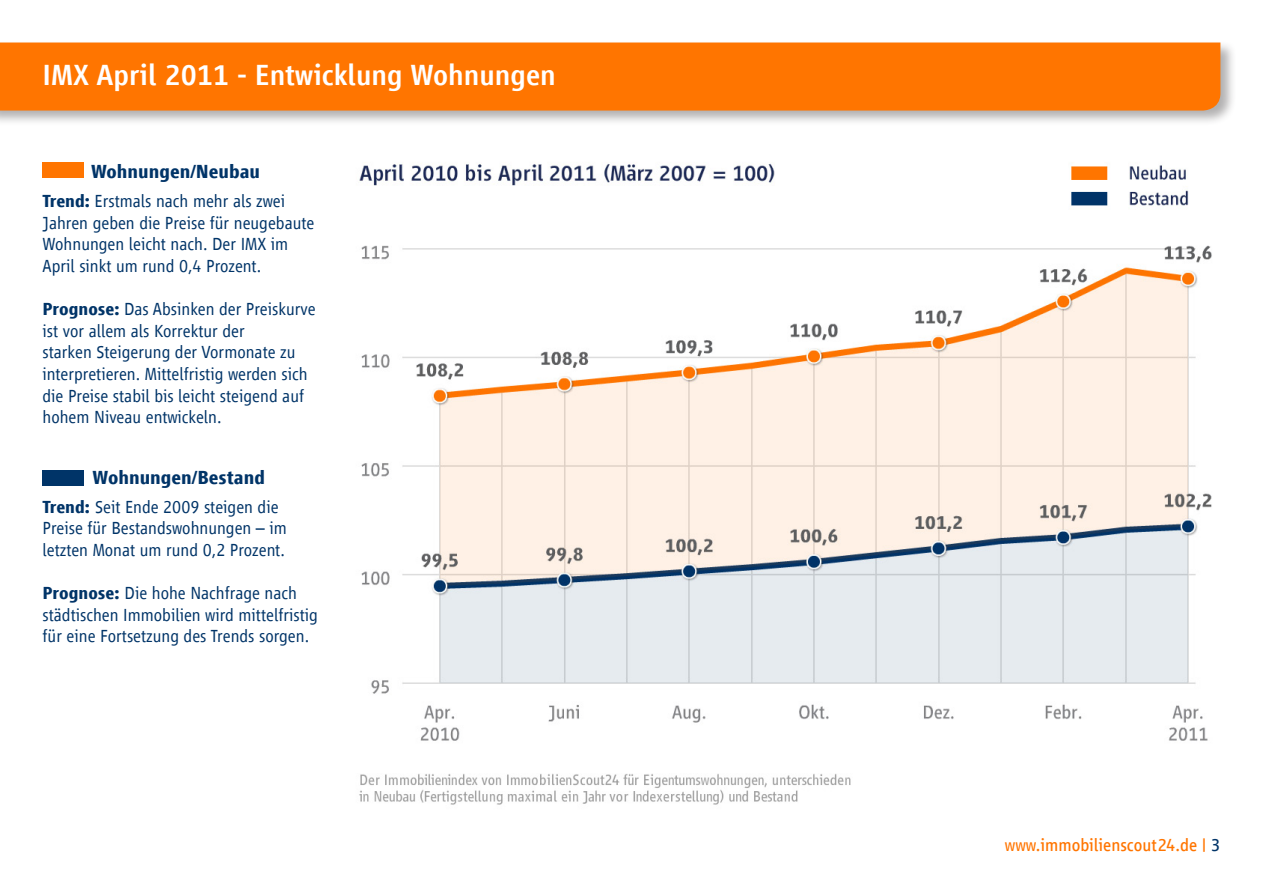
<style>
.page{position:relative;width:1263px;height:893px;background:#fff}
.page>*{position:absolute;margin:0;border:0;box-sizing:border-box;transform-origin:0 0}
.TitlePage{font:500 30px "Scout Vialog";color:#fff}
.t1{font:700 19.5px "Scout Vialog";color:#003468}
.t2{font:300 18px/21.6px "Scout Vialog";color:#003468}
.t3{font:18px "Scout Vialog";color:#ff7500}
.s1{font-weight:700}
.s2{color:#003468}
</style>
<div class="page">
<div style="left:43px;top:163px;width:41px;height:15px;background:#ff7500"></div>
<div style="left:43px;top:470px;width:41px;height:16px;background:#003468"></div>
<img style="left:359px;top:163px;width:853px;height:642px">
<div style="left:0;top:40px;width:1236px;height:87px;background:#231f20;opacity:.35"></div>
<div style="left:0;top:43px;width:1220px;height:68px;background:#ff7500"></div>
<p class="TitlePage" style="left:43px;top:59px;width:515px">IMX April 2011 - Entwicklung Wohnungen</p>
<p class="t1" style="left:91px;top:161px;width:170px">Wohnungen/Neubau</p>
<p class="t2" style="left:43px;top:190px;width:273px"><span class="s1">Trend:</span> Erstmals nach mehr als zwei Jahren geben die Preise für neugebaute Wohnungen leicht nach. Der IMX im April sinkt um rund 0,4 Prozent.</p>
<p class="t2" style="left:43px;top:298px;width:275px"><span class="s1">Prognose:</span> Das Absinken der Preiskurve ist vor allem als Korrektur der<br>starken Steigerung der Vormonate zu interpretieren. Mittelfristig werden sich die Preise stabil bis leicht steigend auf hohem Niveau entwickeln.</p>
<p class="t1" style="left:93px;top:466px;width:174px">Wohnungen/Bestand</p>
<p class="t2" style="left:43px;top:496px;width:246px"><span class="s1">Trend:</span> Seit Ende 2009 steigen die<br>Preise für Bestandswohnungen – im letzten Monat um rund 0,2 Prozent.</p>
<p class="t2" style="left:43px;top:582px;width:277px"><span class="s1">Prognose:</span> Die hohe Nachfrage nach städtischen Immobilien wird mittelfristig für eine Fortsetzung des Trends sorgen.</p>
<p class="t3" style="left:1005px;top:835px;width:217px">www.immobilienscout24.de | <span class="s2">3</span></p>
</div>
